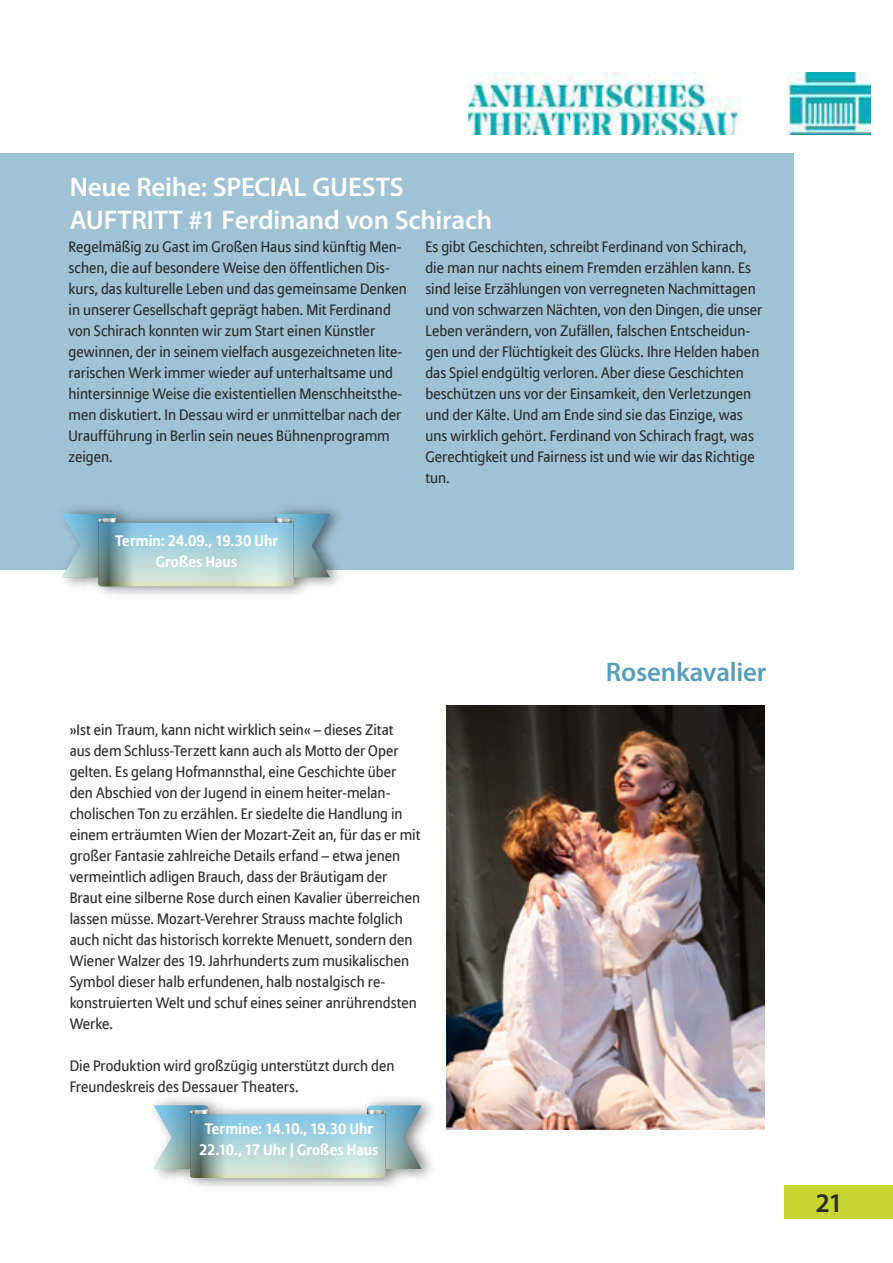
<style>
.page{position:relative;width:893px;height:1263px;background:#fff}
.page>*{position:absolute;margin:0;border:0;box-sizing:border-box;transform-origin:0 0}
.t1{font:600 27px/32.4px "Myriad Pro";letter-spacing:-.01em;color:#fff}
.t2{font:600 27px "Myriad Pro";letter-spacing:-.01em;color:#589eba}
.t3{font:600 27px "Myriad Pro";color:#2e2d2c}
.t4{font:15px/21px "Allianz Sans";letter-spacing:.005em;color:#2e2d2c}
.t5{font:700 15px/21px "Allianz Sans";letter-spacing:.005em;color:#fff;text-align:center}
</style>
<div class="page">
<div style="left:0;top:153px;width:793px;height:417px;background:#9fc3d5"></div>
<div style="left:784px;top:1185px;width:109px;height:33px;background:#c7d52f"></div>
<img style="left:469px;top:72px;width:401px;height:63px">
<img style="left:447px;top:705px;width:318px;height:425px">
<svg style="left:154px;top:1106px;width:267px;height:72px;background:#a8c9cf"></svg>
<svg style="left:190px;top:1112px;width:1px;height:57px"></svg>
<svg style="left:62px;top:514px;width:268px;height:72px"></svg>
<svg style="left:98px;top:521px;width:1px;height:56px"></svg>
<h1 class="t1" style="left:70px;top:170px;width:424px">Neue Reihe: SPECIAL GUESTS<br>AUFTRITT #1 Ferdinand von Schirach</h1>
<p class="t4" style="left:69px;top:237px;width:340px">Regelmäßig zu Gast im Großen Haus sind künftig Men&shy;schen, die auf besondere Weise den öffentlichen Dis&shy;kurs, das kulturelle Leben und das gemeinsame Denken in unserer Gesellschaft geprägt haben. Mit Ferdinand von Schirach konnten wir zum Start einen Künstler gewinnen, der in seinem vielfach ausgezeichneten lite&shy;rarischen Werk immer wieder auf unterhaltsame und hintersinnige Weise die existentiellen Menschheitsthe&shy;men diskutiert. In Dessau wird er unmittelbar nach der Uraufführung in Berlin sein neues Bühnenprogramm zeigen.</p>
<p class="t4" style="left:425px;top:237px;width:338px">Es gibt Geschichten, schreibt Ferdinand von Schirach, die man nur nachts einem Fremden erzählen kann. Es sind leise Erzählungen von verregneten Nachmittagen und von schwarzen Nächten, von den Dingen, die unser Leben verändern, von Zufällen, falschen Entscheidun&shy;gen und der Flüchtigkeit des Glücks. Ihre Helden haben das Spiel endgültig verloren. Aber diese Geschichten beschützen uns vor der Einsamkeit, den Verletzungen und der Kälte. Und am Ende sind sie das Einzige, was uns wirklich gehört. Ferdinand von Schirach fragt, was Gerechtigkeit und Fairness ist und wie wir das Richtige tun.</p>
<p class="t5" style="left:115px;top:531px;width:164px">Termin: 24.09., 19.30 Uhr<br>Großes Haus</p>
<p class="t4" style="left:70px;top:720px;width:352px">»Ist ein Traum, kann nicht wirklich sein« – dieses Zitat<br>aus dem Schluss-Terzett kann auch als Motto der Oper gelten. Es gelang Hofmannsthal, eine Geschichte über den Abschied von der Jugend in einem heiter-melan&shy;cholischen Ton zu erzählen. Er siedelte die Handlung in einem erträumten Wien der Mozart-Zeit an, für das er mit großer Fantasie zahlreiche Details erfand – etwa jenen vermeintlich adligen Brauch, dass der Bräutigam der Braut eine silberne Rose durch einen Kavalier überreichen lassen müsse. Mozart-Verehrer Strauss machte folglich auch nicht das historisch korrekte Menuett, sondern den Wiener Walzer des 19. Jahrhunderts zum musikalischen Symbol dieser halb erfundenen, halb nostalgisch re&shy;konstruierten Welt und schuf eines seiner anrührendsten Werke.</p>
<p class="t4" style="left:70px;top:1056px;width:326px">Die Produktion wird großzügig unterstützt durch den<br>Freundeskreis des Dessauer Theaters.</p>
<p class="t5" style="left:199px;top:1119px;width:181px">Termine: 14.10., 19.30 Uhr<br>22.10., 17 Uhr | Großes Haus</p>
<h1 class="t2" style="left:606px;top:654px;width:162px">Rosenkavalier</h1>
<h1 class="t3" style="left:815px;top:1185px;width:29px">21</h1>
</div>
